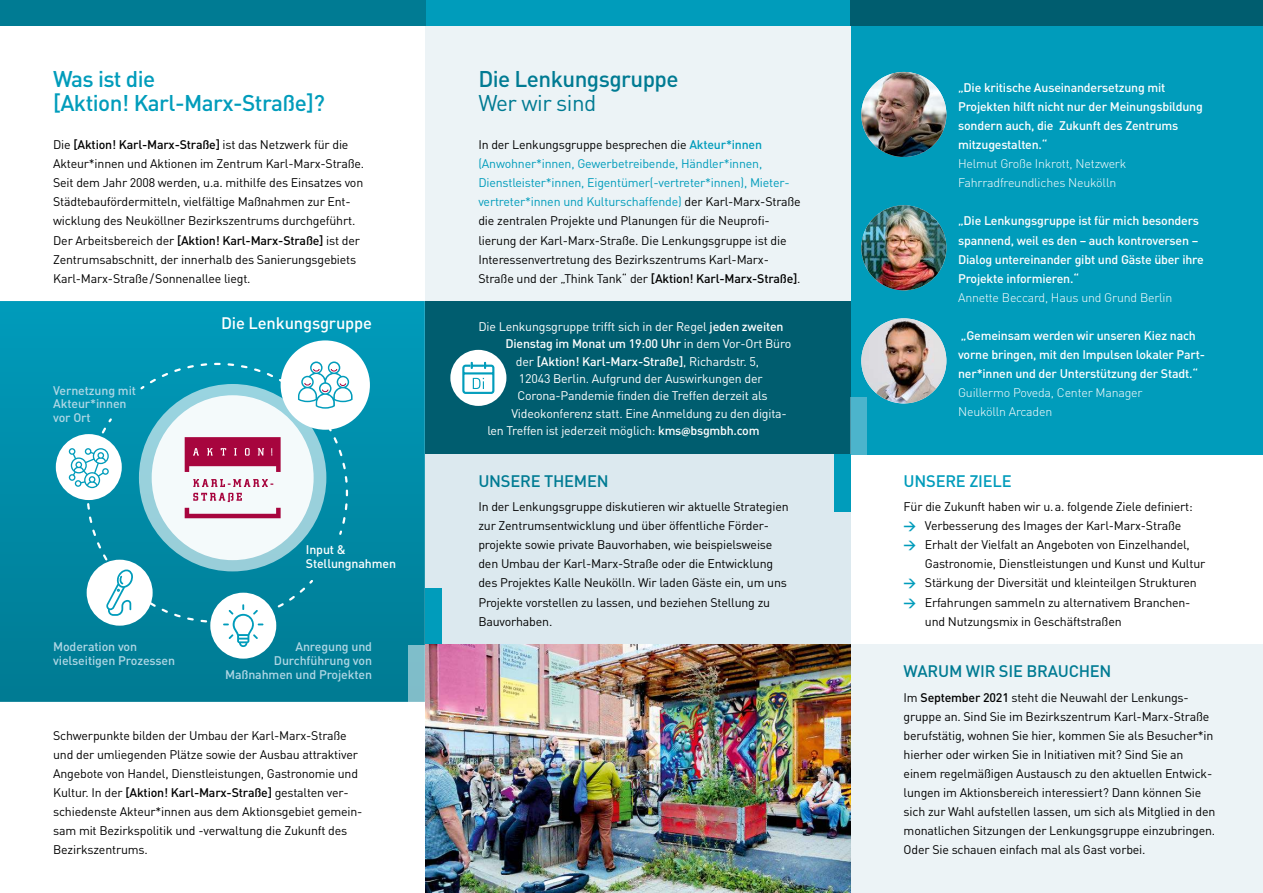
<style>
.page{position:relative;width:1263px;height:893px;background:#fff}
.page>*{position:absolute;margin:0;border:0;box-sizing:border-box;transform-origin:0 0}
.t1{font:500 22.5px/24px "DIN";letter-spacing:-.025em;color:#009cbb}
.t2{font:500 22.5px "DIN";letter-spacing:-.025em;color:#007b93}
.t3{font:22.5px "DIN";letter-spacing:-.025em;color:#007b93}
.t4{font:500 16.5px "DIN";letter-spacing:-.015em;color:#007b93}
.t5{font:500 16.5px "DIN";letter-spacing:-.01em;color:#fff}
.t6{font:500 16.5px "DIN";color:#009cbb}
.t7{font:12.3px/19px "DIN";letter-spacing:-.015em;color:#000}
.t8{font:500 12.3px/19px "DIN";letter-spacing:-.015em;color:#fff}
.t9{font:12.3px "DIN";letter-spacing:-.015em;color:#fff}
.t10{font:300 12.3px/19px "DIN";letter-spacing:-.015em;color:#fff}
.t11{font:500 12.3px/13.8px "DIN";letter-spacing:-.01em;color:#b0d7e5}
.s1{font-weight:500}
.s2{font-weight:500;color:#009cbb}
.s3{color:#009cbb}
.s4{font-weight:400}
.s5{font-family:"Myriad Pro";font-weight:700}
.s6{font-weight:700;color:#009cbb}
</style>
<div class="page">
<div style="left:850px;top:0;width:413px;height:454px;background:#009cbb"></div>
<img style="left:0;top:302px;width:425px;height:400px">
<div style="left:850px;top:645px;width:413px;height:248px;background:#ecf3f6"></div>
<div style="left:425px;top:454px;width:425px;height:191px;background:#dce9ef"></div>
<div style="left:425px;top:0;width:425px;height:302px;background:#ecf3f6"></div>
<div style="left:425px;top:302px;width:425px;height:152px;background:#005d6f"></div>
<div style="left:450px;top:350px;width:56px;height:56px;background:#fff;border-radius:50%"></div>
<svg style="left:462px;top:362px;width:33px;height:32px"></svg>
<div style="left:850px;top:397px;width:17px;height:57px;background:#4cb4cc"></div>
<div style="left:834px;top:454px;width:16px;height:57px;background:#009cbb"></div>
<div style="left:409px;top:645px;width:16px;height:57px;background:#7fbdc9"></div>
<div style="left:425px;top:588px;width:17px;height:57px;background:#009cbb"></div>
<div style="left:56px;top:434px;width:66px;height:66px;background:#fff;border-radius:50%"></div>
<div style="left:210px;top:593px;width:66px;height:66px;background:#fff;border-radius:50%"></div>
<div style="left:281px;top:340px;width:89px;height:90px;background:#fff;border-radius:50%"></div>
<div style="left:0;top:0;width:1263px;height:25px;background:#009cbb"></div>
<div style="left:0;top:0;width:425px;height:26px;background:#007b93"></div>
<div style="left:850px;top:0;width:413px;height:26px;background:#005d6f"></div>
<svg style="left:69px;top:361px;width:284px;height:286px"></svg>
<img style="left:425px;top:645px;width:425px;height:248px">
<img style="left:861px;top:72px;width:85px;height:85px;border-radius:43px">
<img style="left:861px;top:205px;width:85px;height:85px;border-radius:43px">
<img style="left:861px;top:318px;width:85px;height:85px;border-radius:43px">
<h1 class="t1" style="left:53px;top:68px;width:273px">Was ist die<br>[Aktion! Karl-Marx-Straße]?</h1>
<p class="t7" style="left:53px;top:136px;width:313px">Die <span class="s1">[Aktion! Karl-Marx-Straße]</span> ist das Netzwerk für die Akteur*innen und Aktionen im Zentrum Karl-Marx-Straße.<br>Seit dem Jahr 2008 werden, u.a. mithilfe des Einsatzes von Städtebaufördermitteln, vielfältige Maßnahmen zur Ent&shy;wicklung des Neuköllner Bezirkszentrums durchgeführt.<br>Der Arbeitsbereich der <span class="s1">[Aktion! Karl-Marx-Straße]</span> ist der Zentrumsabschnitt, der innerhalb des Sanierungsgebiets Karl-Marx-Straße / Sonnenallee liegt.</p>
<h2 class="t5" style="left:221px;top:316px;width:153px">Die Lenkungsgruppe</h2>
<p class="t11" style="left:53px;top:384px;width:84px">Vernetzung mit<br>Akteur*innen vor Ort</p>
<p class="t8" style="left:306px;top:544px;width:92px;line-height:13.8px">Input &amp;<br>Stellungnahmen</p>
<p class="t11" style="left:53px;top:640px;width:123px">Moderation von vielseitigen Prozessen</p>
<p class="t11" style="left:225px;top:640px;width:148px;text-align:right">Anregung und<br>Durchführung von<br>Maßnahmen und Projekten</p>
<p class="t7" style="left:53px;top:727px;width:311px">Schwerpunkte bilden der Umbau der Karl-Marx-Straße und der umliegenden Plätze sowie der Ausbau attraktiver Angebote von Handel, Dienstleistungen, Gastronomie und Kultur. In der <span class="s1">[Aktion! Karl-Marx-Straße]</span> gestalten ver&shy;schiedenste Akteur*innen aus dem Aktionsgebiet gemein&shy;sam mit Bezirkspolitik und -verwaltung die Zukunft des Bezirkszentrums.</p>
<h1 class="t2" style="left:478px;top:69px;width:202px">Die Lenkungsgruppe</h1>
<h1 class="t3" style="left:478px;top:93px;width:119px">Wer wir sind</h1>
<p class="t7" style="left:478px;top:136px;width:324px">In der Lenkungsgruppe besprechen die <span class="s2">Akteur*innen </span><span class="s3">(Anwohner*innen, Gewerbetreibende, Händler*innen, Dienstleister*innen, Eigentümer(-vertreter*innen), Mieter&shy;vertreter*innen und Kulturschaffende)</span> der Karl-Marx-Straße die zentralen Projekte und Planungen für die Neuprofi&shy;lierung der Karl-Marx-Straße. Die Lenkungsgruppe ist die Interessenvertretung des Bezirkszentrums Karl-Marx-Straße und der „Think Tank“ der <span class="s1">[Aktion! Karl-Marx-Straße]</span>.</p>
<p class="t9" style="left:478px;top:321px;width:307px">Die Lenkungsgruppe trifft sich in der Regel <span class="s1">jeden zweiten</span></p>
<p class="t8" style="left:505px;top:335px;width:287px">Dienstag im Monat um 19:00 Uhr <span class="s4">in dem Vor-Ort Büro</span></p>
<p class="t8" style="left:516px;top:353px;width:245px"><span class="s4">der</span> [Aktion! Karl-Marx-Straße]<span class="s4">, Richardstr. 5,</span></p>
<p class="t9" style="left:519px;top:373px;width:245px">12043 Berlin. Aufgrund der Auswirkungen der</p>
<p class="t9" style="left:517px;top:390px;width:252px">Corona-Pandemie finden die Treffen derzeit als</p>
<p class="t9" style="left:511px;top:408px;width:277px">Videokonferenz statt. Eine Anmeldung zu den digita-</p>
<p class="t9" style="left:487px;top:425px;width:274px">len Treffen ist jederzeit möglich: <span class="s1">kms</span><span class="s5">@</span><span class="s1">bsgmbh.com</span></p>
<h2 class="t4" style="left:478px;top:474px;width:132px">UNSERE THEMEN</h2>
<p class="t7" style="left:478px;top:498px;width:312px">In der Lenkungsgruppe diskutieren wir aktuelle Strategien zur Zentrumsentwicklung und über öffentliche Förder&shy;projekte sowie private Bauvorhaben, wie beispielsweise den Umbau der Karl-Marx-Straße oder die Entwicklung des Projektes Kalle Neukölln. Wir laden Gäste ein, um uns Projekte vorstellen zu lassen, und beziehen Stellung zu Bauvorhaben.</p>
<p class="t8" style="left:958px;top:79px;width:246px">„Die kritische Auseinandersetzung mit Projekten hilft nicht nur der Meinungsbildung sondern auch, die Zukunft des Zentrums mitzugestalten.“</p>
<p class="t10" style="left:958px;top:155px;width:170px">Helmut Große Inkrott, Netzwerk<br>Fahrradfreundliches Neukölln</p>
<p class="t8" style="left:958px;top:212px;width:247px">„Die Lenkungsgruppe ist für mich besonders spannend, weil es den – auch kontroversen – Dialog untereinander gibt und Gäste über ihre Projekte informieren.“</p>
<p class="t10" style="left:958px;top:289px;width:216px">Annette Beccard, Haus und Grund Berlin</p>
<p class="t8" style="left:958px;top:327px;width:248px">„Gemeinsam werden wir unseren Kiez nach vorne bringen, mit den Impulsen lokaler Part&shy;ner*innen und der Unterstützung der Stadt.“</p>
<p class="t10" style="left:958px;top:384px;width:186px">Guillermo Poveda, Center Manager<br>Neukölln Arcaden</p>
<h2 class="t6" style="left:904px;top:474px;width:110px">UNSERE ZIELE</h2>
<p class="t7" style="left:904px;top:498px;width:291px">Für die Zukunft haben wir u. a. folgende Ziele definiert:</p>
<p class="t7" style="left:904px;top:517px;width:279px"><span class="s6">&gt;</span> Verbesserung des Images der Karl-Marx-Straße</p>
<p class="t7" style="left:904px;top:536px;width:288px"><span class="s6">&gt;</span> Erhalt der Vielfalt an Angeboten von Einzelhandel,</p>
<p class="t7" style="left:925px;top:555px;width:282px">Gastronomie, Dienstleistungen und Kunst und Kultur</p>
<p class="t7" style="left:904px;top:574px;width:295px"><span class="s6">&gt;</span> Stärkung der Diversität und kleinteilgen Strukturen</p>
<p class="t7" style="left:904px;top:593px;width:288px"><span class="s6">&gt;</span> Erfahrungen sammeln zu alternativem Branchen-</p>
<p class="t7" style="left:925px;top:612px;width:198px">und Nutzungsmix in Geschäftstraßen</p>
<h2 class="t4" style="left:904px;top:664px;width:209px">WARUM WIR SIE BRAUCHEN</h2>
<p class="t7" style="left:904px;top:689px;width:313px">Im <span class="s1">September 2021</span> steht die Neuwahl der Lenkungs&shy;gruppe an. Sind Sie im Bezirkszentrum Karl-Marx-Straße berufstätig, wohnen Sie hier, kommen Sie als Besucher*in hierher oder wirken Sie in Initiativen mit? Sind Sie an einem regelmäßigen Austausch zu den aktuellen Entwick&shy;lungen im Aktionsbereich interessiert? Dann können Sie sich zur Wahl aufstellen lassen, um sich als Mitglied in den monatlichen Sitzungen der Lenkungsgruppe einzubringen.<br>Oder Sie schauen einfach mal als Gast vorbei.</p>
</div>
